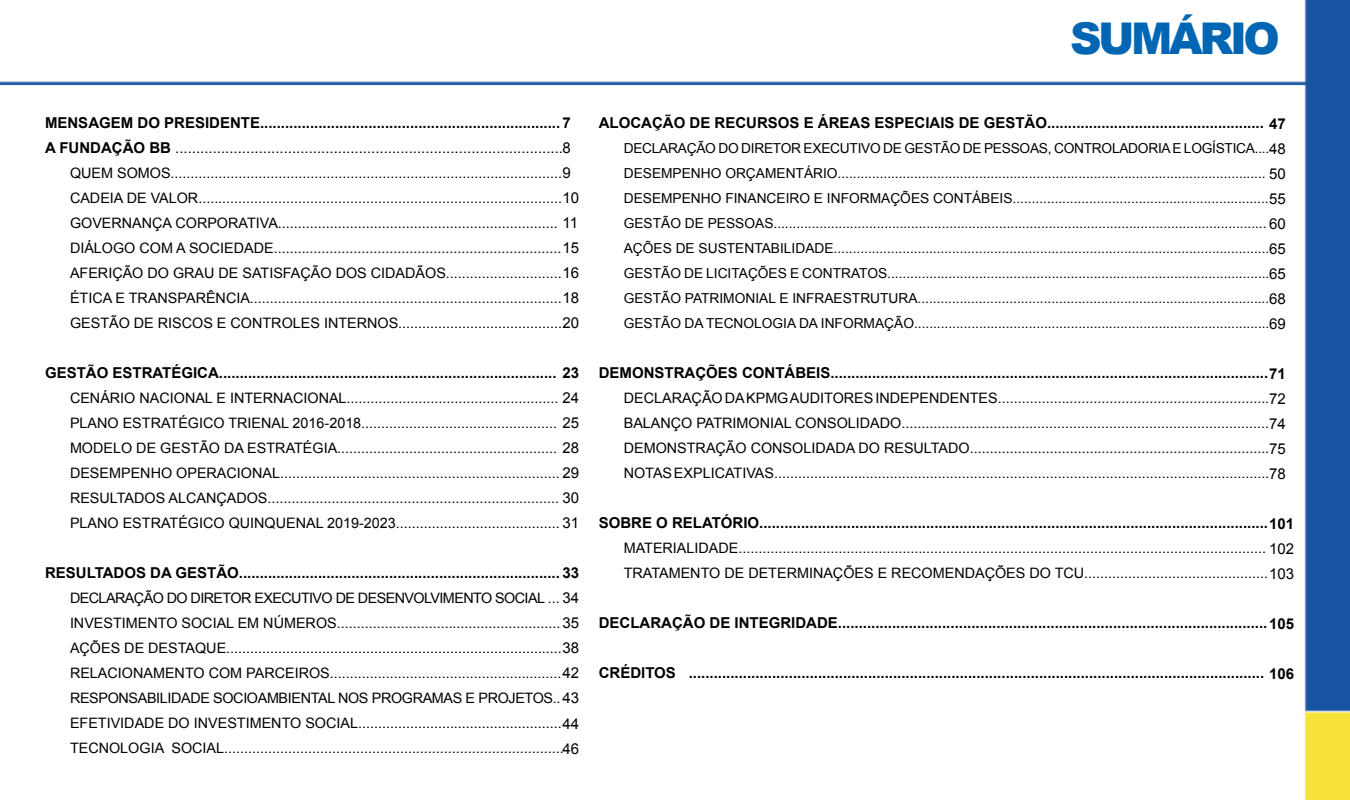
<style>
.page{position:relative;width:1350px;height:800px;background:#fff}
.page>*{position:absolute;margin:0;border:0;box-sizing:border-box;transform-origin:0 0}
.t1{font:900 43.75px "Arial";letter-spacing:-.08em;color:#0066b3}
.t2{font:700 15px/25px "Arial";color:#000}
.t3{font:14.38px/25px "Arial";color:#000;text-align:justify}
.t4{font:13.75px/25px "Arial";color:#000;text-align:justify}
.s1{font-weight:400}
.s2{font-size:15px}
</style>
<div class="page">
<img style="left:0;top:0;width:1350px;height:800px">
<h1 class="t1" style="left:1070px;top:14px;width:211px">SUMÁRIO</h1>
<p class="t2" style="left:45px;top:111px;width:527px">MENSAGEM DO PRESIDENTE........................................................................7<br>A FUNDAÇÃO BB <span class="s1">.............................................................................................8</span></p>
<p class="t3" style="left:70px;top:161px;width:511px;text-align:left">QUEM SOMOS..................................................................................................<span class="s2">9<br></span>CADEIA DE VALOR...........................................................................................<span class="s2">10<br></span>GOVERNANÇA CORPORATIVA...................................................................... <span class="s2">11<br></span>DIÁLOGO COM A SOCIEDADE........................................................................<span class="s2">15<br></span>AFERIÇÃO DO GRAU DE SATISFAÇÃO DOS CIDADÃOS.............................<span class="s2">16<br></span>ÉTICA E TRANSPARÊNCIA..............................................................................<span class="s2">18<br></span>GESTÃO DE RISCOS E CONTROLES INTERNOS.........................................<span class="s2">20</span></p>
<p class="t2" style="left:45px;top:361px;width:536px">GESTÃO ESTRATÉGICA................................................................................. 23</p>
<p class="t3" style="left:70px;top:386px;width:511px">CENÁRIO NACIONAL E INTERNACIONAL..................................................... <span class="s2">24<br></span>PLANO ESTRATÉGICO TRIENAL 2016-2018................................................. <span class="s2">25<br></span>MODELO DE GESTÃO DA ESTRATÉGIA....................................................... <span class="s2">28<br></span>DESEMPENHO OPERACIONAL...................................................................... <span class="s2">29<br></span>RESULTADOS ALCANÇADOS......................................................................... <span class="s2">30<br></span>PLANO ESTRATÉGICO QUINQUENAL 2019-2023......................................... <span class="s2">31</span></p>
<p class="t2" style="left:45px;top:561px;width:536px">RESULTADOS DA GESTÃO............................................................................. 33</p>
<p class="t3" style="left:70px;top:586px;width:511px">DECLARAÇÃO DO DIRETOR EXECUTIVO DE DESENVOLVIMENTO SOCIAL ... <span class="s2">34<br></span>INVESTIMENTO SOCIAL EM NÚMEROS........................................................<span class="s2">35<br></span>AÇÕES DE DESTAQUE....................................................................................<span class="s2">38<br></span>RELACIONAMENTO COM PARCEIROS..........................................................<span class="s2">42<br></span>RESPONSABILIDADE SOCIOAMBIENTAL NOS PROGRAMAS E PROJETOS.. <span class="s2">43<br></span>EFETIVIDADE DO INVESTIMENTO SOCIAL...................................................<span class="s2">44<br></span>TECNOLOGIA SOCIAL.....................................................................................<span class="s2">46</span></p>
<p class="t2" style="left:599px;top:111px;width:689px">ALOCAÇÃO DE RECURSOS E ÁREAS ESPECIAIS DE GESTÃO.................................................... 47</p>
<p class="t4" style="left:624px;top:136px;width:664px">DECLARAÇÃO DO DIRETOR EXECUTIVO DE GESTÃO DE PESSOAS, CONTROLADORIA E LOGÍSTICA....<span class="s2">48<br></span>DESEMPENHO ORÇAMENTÁRIO................................................................................................................ <span class="s2">50<br></span>DESEMPENHO FINANCEIRO E INFORMAÇÕES CONTÁBEIS...................................................................<span class="s2">55<br></span>GESTÃO DE PESSOAS................................................................................................................................. <span class="s2">60<br></span>AÇÕES DE SUSTENTABILIDADE..................................................................................................................<span class="s2">65<br></span>GESTÃO DE LICITAÇÕES E CONTRATOS....................................................................................................<span class="s2">65<br></span>GESTÃO PATRIMONIAL E INFRAESTRUTURA............................................................................................<span class="s2">68<br></span>GESTÃO DA TECNOLOGIA DA INFORMAÇÃO.............................................................................................<span class="s2">69</span></p>
<p class="t2" style="left:599px;top:361px;width:689px">DEMONSTRAÇÕES CONTÁBEIS.........................................................................................................71</p>
<p class="t3" style="left:624px;top:386px;width:664px">DECLARAÇÃO DA KPMG AUDITORES INDEPENDENTES....................................................................<span class="s2">72<br></span>BALANÇO PATRIMONIAL CONSOLIDADO............................................................................................<span class="s2">74<br></span>DEMONSTRAÇÃO CONSOLIDADA DO RESULTADO...........................................................................<span class="s2">75<br></span>NOTAS EXPLICATIVAS............................................................................................................................<span class="s2">78</span></p>
<p class="t2" style="left:599px;top:511px;width:697px">SOBRE O RELATÓRIO..........................................................................................................................101</p>
<p class="t3" style="left:624px;top:536px;width:672px">MATERIALIDADE.................................................................................................................................... <span class="s2">102<br></span>TRATAMENTO DE DETERMINAÇÕES E RECOMENDAÇÕES DO TCU..............................................<span class="s2">103</span></p>
<p class="t2" style="left:599px;top:611px;width:697px">DECLARAÇÃO DE INTEGRIDADE.......................................................................................................105</p>
<p class="t2" style="left:599px;top:661px;width:697px">CRÉDITOS .......................................................................................................................................... 106</p>
</div>
